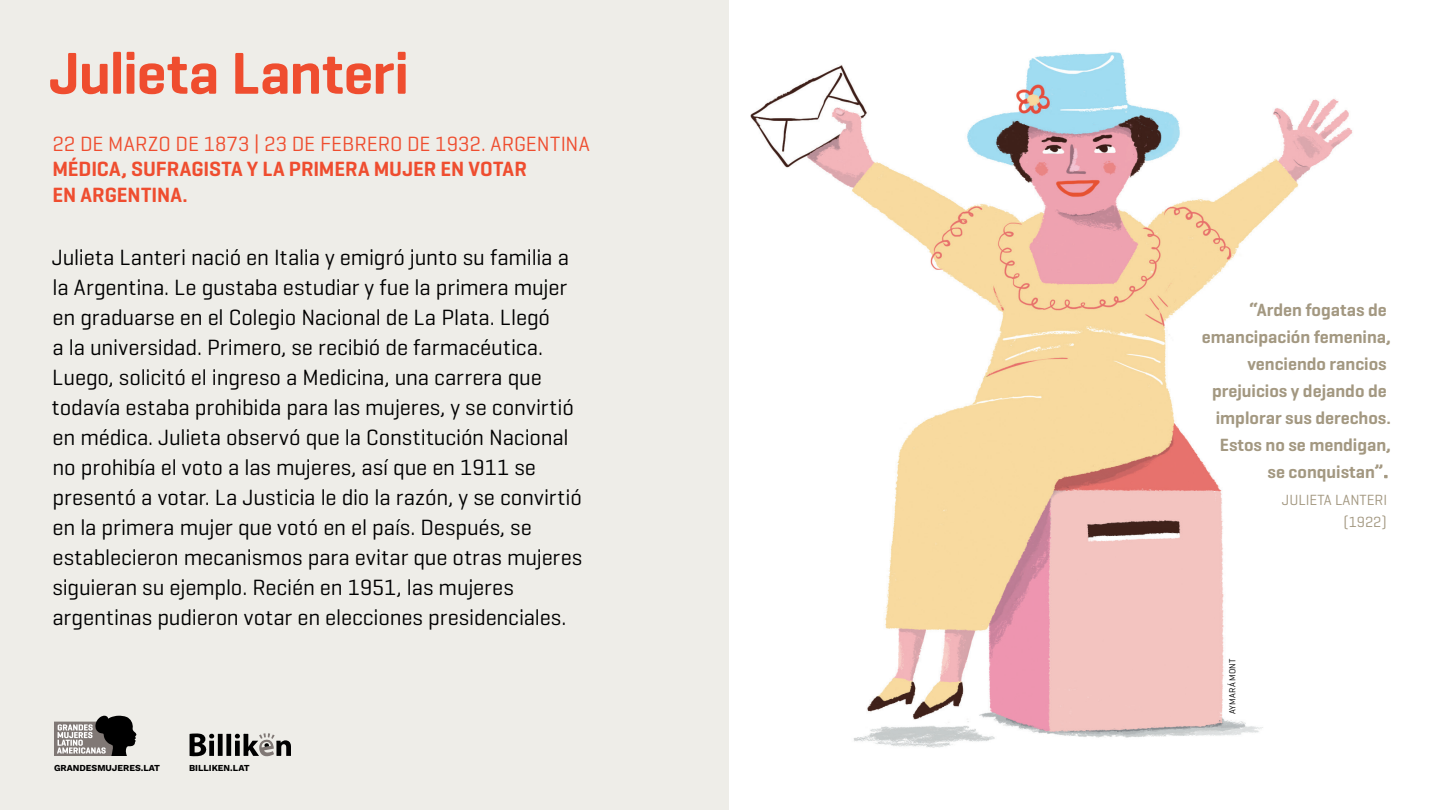
<style>
.page{position:relative;width:1440px;height:810px;background:#fff}
.page>*{position:absolute;margin:0;border:0;box-sizing:border-box;transform-origin:0 0}
.Mujer_Nombre{font:600 60px "Geogrotesque";letter-spacing:-.01em;color:#ef4d2f}
.Pr_Texto{font:22.5px/30px "Geogrotesque";letter-spacing:-.01em;color:#000}
.Volanta_negra{font:600 21px "Geogrotesque";color:#ef4d2f}
.Volanta_negra-2{font:21px "Geogrotesque";letter-spacing:.005em;color:#ef4d2f}
.Pr_Textual_sufragist{font:600 18px/27px "Geogrotesque";color:#a39881;text-align:right}
.t1{font:15px "Geogrotesque";color:#a39881}
.t2{font:9px "Work Sans";color:#000}
.Volanta_negra-3{font:9px "Geogrotesque";letter-spacing:.025em;color:#000}
</style>
<div class="page">
<div style="left:0;top:0;width:729px;height:810px;background:#eeede8"></div>
<svg style="left:190px;top:733px;width:101px;height:23px"></svg>
<svg style="left:54px;top:716px;width:83px;height:40px"></svg>
<img style="left:750px;top:52px;width:603px;height:696px">
<p class="Mujer_Nombre" style="left:49px;top:36px;width:362px">Julieta Lanteri</p>
<p class="Volanta_negra-2" style="left:52px;top:131px;width:539px">22 DE MARZO DE 1873 | 23 DE FEBRERO DE 1932. ARGENTINA</p>
<p class="Volanta_negra" style="left:52px;top:156px;width:476px">MÉDICA, SUFRAGISTA Y LA PRIMERA MUJER EN VOTAR</p>
<p class="Volanta_negra" style="left:52px;top:181px;width:137px">EN ARGENTINA.</p>
<p class="Pr_Texto" style="left:52px;top:242px;width:532px">Julieta Lanteri nació en Italia y emigró junto su familia a la Argentina. Le gustaba estudiar y fue la primera mujer en graduarse en el Colegio Nacional de La Plata. Llegó<br>a la universidad. Primero, se recibió de farmacéutica.<br>Luego, solicitó el ingreso a Medicina, una carrera que todavía estaba prohibida para las mujeres, y se convirtió en médica. Julieta observó que la Constitución Nacional no prohibía el voto a las mujeres, así que en 1911 se presentó a votar. La Justicia le dio la razón, y se convirtió en la primera mujer que votó en el país. Después, se establecieron mecanismos para evitar que otras mujeres siguieran su ejemplo. Recién en 1951, las mujeres argentinas pudieron votar en elecciones presidenciales.</p>
<p class="t2" style="left:54px;top:761px;width:108px">GRANDESMUJERES.LAT</p>
<p class="t2" style="left:189px;top:761px;width:62px">BILLIKEN.LAT</p>
<p class="Pr_Textual_sufragist" style="left:1202px;top:296px;width:191px">“Arden fogatas de emancipación femenina, venciendo rancios prejuicios y dejando de implorar sus derechos.<br>Estos no se mendigan,</p>
<p class="Pr_Textual_sufragist" style="left:1268px;top:458px;width:122px">se conquistan”.</p>
<p class="t1" style="left:1282px;top:490px;width:107px">JULIETA LANTERI</p>
<p class="t1" style="left:1344px;top:513px;width:45px">(1922)</p>
<p class="Volanta_negra-3" style="left:1227px;top:714px;width:57px;rotate:-90deg">AYMARÁ MONT</p>
</div>
